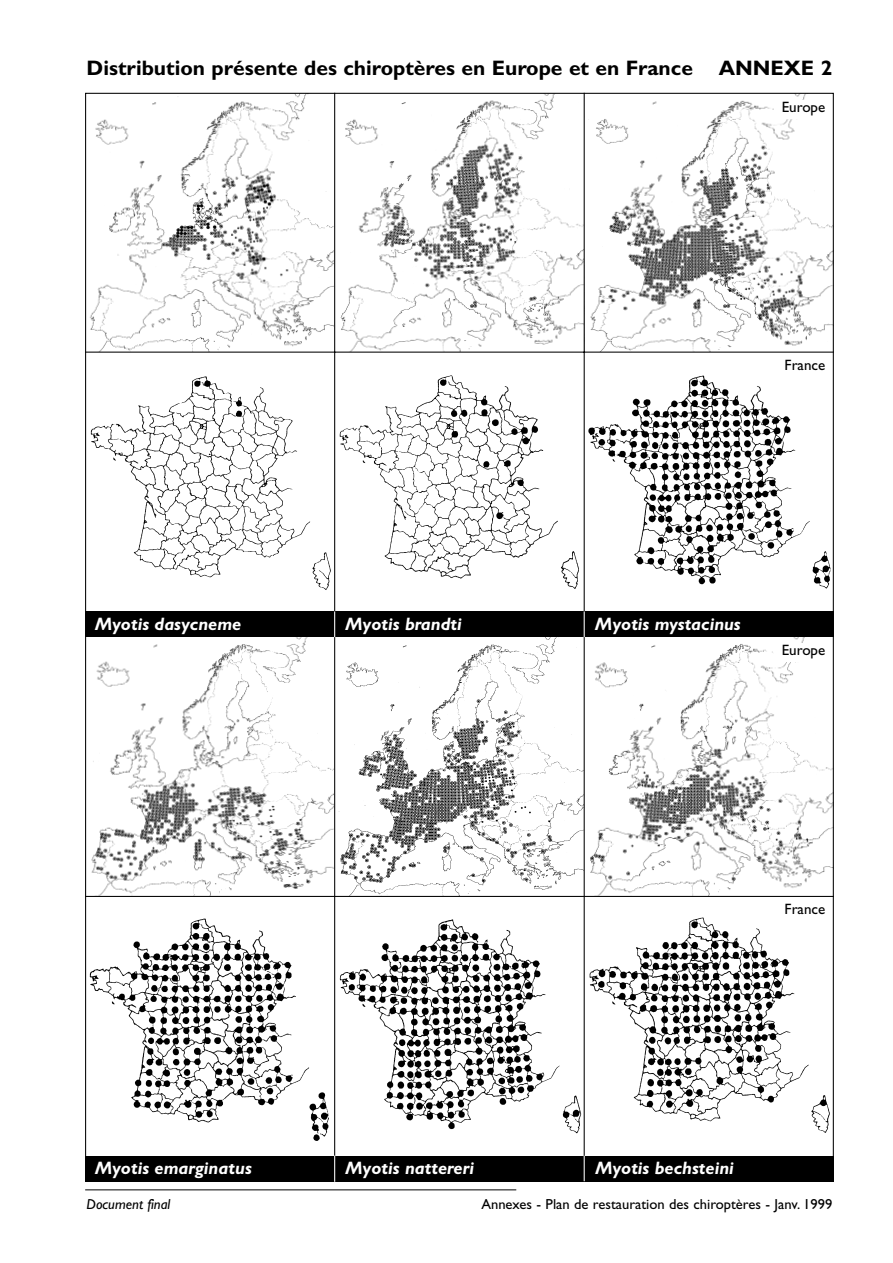
<style>
.page{position:relative;width:893px;height:1263px;background:#fff}
.page>*{position:absolute;margin:0;border:0;box-sizing:border-box;transform-origin:0 0}
.t1{font:700 21px "Gill Sans";color:#000}
.t2{font:italic 700 18px "Gill Sans";color:#fff}
.t3{font:15px "Gill Sans";color:#000}
.t4{font:14.55px "Gill Sans";color:#000}
.t5{font:italic 14.55px "Gill Sans";color:#000}
</style>
<div class="page">
<hr style="left:85px;top:1190px;width:431px;height:1px;background:#000">
<img style="left:339px;top:375px;width:240px;height:214px">
<img style="left:588px;top:375px;width:243px;height:214px">
<img style="left:90px;top:376px;width:241px;height:214px">
<img style="left:89px;top:918px;width:240px;height:223px">
<img style="left:339px;top:919px;width:243px;height:215px">
<img style="left:589px;top:917px;width:241px;height:216px">
<img style="left:87px;top:95px;width:744px;height:257px">
<img style="left:87px;top:638px;width:496px;height:258px">
<img style="left:585px;top:638px;width:246px;height:258px">
<hr style="left:334px;top:93px;width:1px;height:1069px;background:#000">
<hr style="left:583px;top:93px;width:1px;height:1074px;background:#000">
<hr style="left:85px;top:352px;width:748px;height:1px;background:#000">
<div style="left:85px;top:612px;width:748px;height:25px;background:#000"></div>
<hr style="left:85px;top:896px;width:748px;height:1px;background:#000">
<div style="left:85px;top:1156px;width:748px;height:25px;background:#000"></div>
<div style="left:773px;top:359px;width:53px;height:18px;background:#fff"></div>
<div style="left:774px;top:643px;width:52px;height:18px;background:#fff"></div>
<div style="left:774px;top:903px;width:52px;height:18px;background:#fff"></div>
<svg style="left:334px;top:611px;width:1px;height:26px"></svg>
<svg style="left:583px;top:611px;width:1px;height:26px"></svg>
<div style="left:774px;top:100px;width:52px;height:18px;background:#fff"></div>
<svg style="left:334px;top:1156px;width:1px;height:26px"></svg>
<svg style="left:583px;top:1156px;width:1px;height:25px"></svg>
<p class="t1" style="left:87px;top:61px;width:608px">Distribution présente des chiroptères en Europe et en France</p>
<p class="t1" style="left:718px;top:61px;width:115px">ANNEXE 2</p>
<p class="t3" style="left:781px;top:101px;width:45px">Europe</p>
<p class="t3" style="left:784px;top:360px;width:42px">France</p>
<p class="t2" style="left:95px;top:617px;width:148px">Myotis dasycneme</p>
<p class="t2" style="left:345px;top:617px;width:118px">Myotis brandti</p>
<p class="t2" style="left:595px;top:617px;width:147px">Myotis mystacinus</p>
<p class="t3" style="left:781px;top:645px;width:45px">Europe</p>
<p class="t3" style="left:784px;top:904px;width:42px">France</p>
<p class="t2" style="left:95px;top:1162px;width:158px">Myotis emarginatus</p>
<p class="t2" style="left:345px;top:1162px;width:130px">Myotis nattereri</p>
<p class="t2" style="left:595px;top:1162px;width:140px">Myotis bechsteini</p>
<p class="t5" style="left:87px;top:1199px;width:85px">Document final</p>
<p class="t4" style="left:481px;top:1199px;width:352px">Annexes - Plan de restauration des chiroptères - Janv. 1999</p>
</div>
